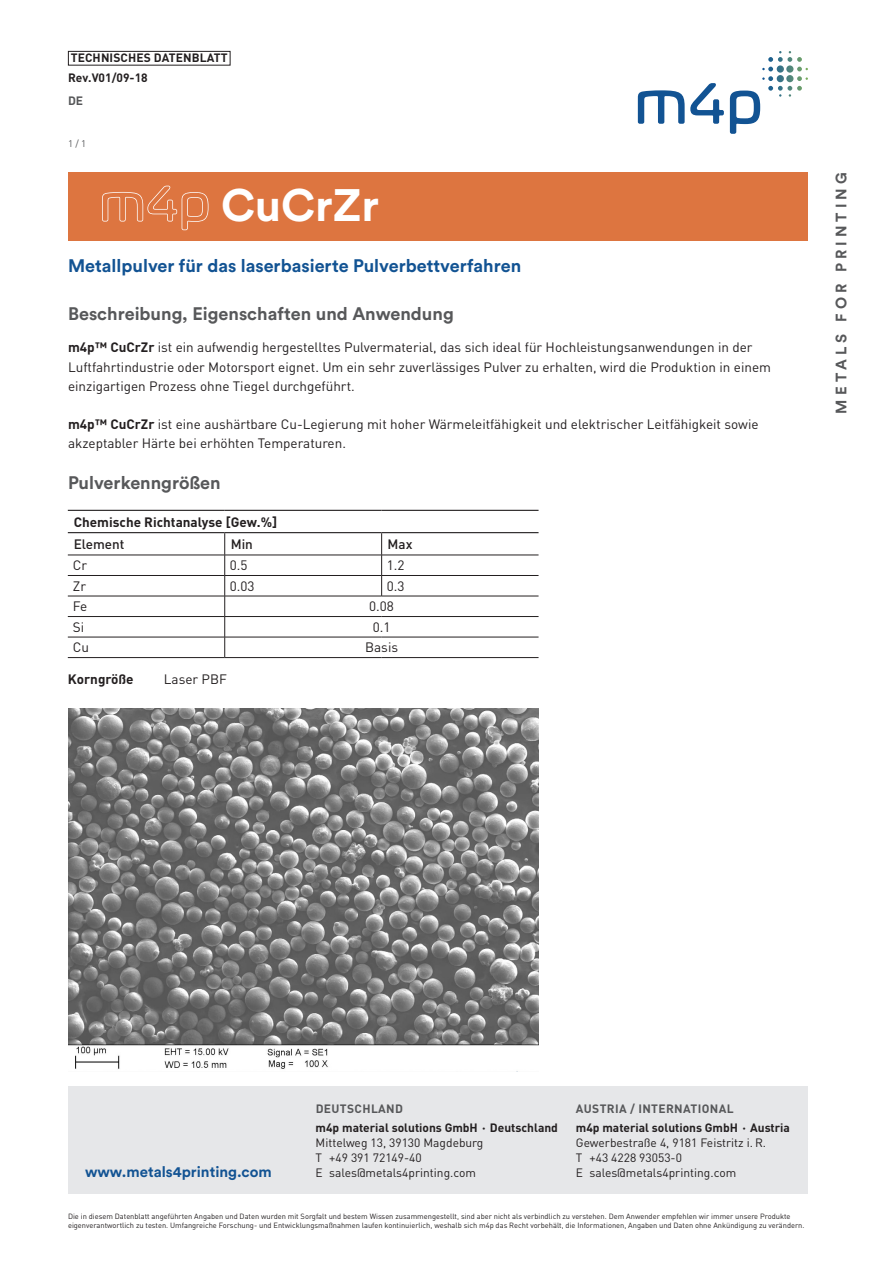
<style>
.page{position:relative;width:893px;height:1263px;background:#fff}
.page>*{position:absolute;margin:0;border:0;box-sizing:border-box;transform-origin:0 0}
.t1{font:700 45px "Circular Std";color:#fff}
.t2{font:700 18px "Circular Std";color:#57585a}
.t3{font:700 18px "Circular Std";color:#125393}
.t4{font:700 15px "Circular Std";color:#125393}
.t5{font:700 15px "Circular Std";letter-spacing:.27em;color:#57585a}
.t6{font:13.5px/19.2px "DIN Pro";color:#231f20}
.t7{font:700 13.5px "DIN Pro";color:#231f20}
.t8{font:500 13.5px "DIN Pro";color:#231f20}
.t9{font:12px/15px "DIN Pro";color:#231f20}
.t10{font:700 12px/20px "DIN Pro";color:#231f20}
.t11{font:700 12px "DIN Pro";letter-spacing:.03em;color:#57585a}
.t12{font:9.6px "DIN Pro";color:#57585a}
.t13{font:7.5px/9px "DIN Pro";color:#231f20}
.s1{font-weight:700}
</style>
<div class="page">
<div style="left:68px;top:1086px;width:740px;height:108px;background:#e6e7e9"></div>
<svg style="left:730px;top:51px;width:78px;height:83px"></svg>
<svg style="left:638px;top:83px;width:86px;height:41px"></svg>
<div style="left:68px;top:51px;width:162px;height:14px;border:1px solid #231f20"></div>
<div style="left:68px;top:172px;width:740px;height:68px;background:#dd7540"></div>
<svg style="left:102px;top:186px;width:107px;height:44px"></svg>
<img style="left:68px;top:708px;width:471px;height:361px">
<hr style="left:68px;top:555px;width:157px;height:1px;background:#231f20">
<hr style="left:225px;top:555px;width:157px;height:1px;background:#231f20">
<hr style="left:382px;top:555px;width:157px;height:1px;background:#231f20">
<hr style="left:68px;top:575px;width:157px;height:1px;background:#231f20">
<hr style="left:225px;top:575px;width:157px;height:1px;background:#231f20">
<hr style="left:382px;top:575px;width:157px;height:1px;background:#231f20">
<svg style="left:381px;top:533px;width:1px;height:63px"></svg>
<hr style="left:68px;top:596px;width:157px;height:1px;background:#231f20">
<hr style="left:225px;top:596px;width:157px;height:1px;background:#231f20">
<hr style="left:382px;top:596px;width:157px;height:1px;background:#231f20">
<hr style="left:68px;top:616px;width:157px;height:1px;background:#231f20">
<hr style="left:225px;top:616px;width:157px;height:1px;background:#231f20">
<hr style="left:382px;top:616px;width:157px;height:1px;background:#231f20">
<hr style="left:68px;top:637px;width:157px;height:1px;background:#231f20">
<hr style="left:225px;top:637px;width:157px;height:1px;background:#231f20">
<svg style="left:224px;top:533px;width:1px;height:124px"></svg>
<hr style="left:382px;top:637px;width:157px;height:1px;background:#231f20">
<hr style="left:68px;top:657px;width:157px;height:1px;background:#231f20">
<hr style="left:225px;top:657px;width:157px;height:1px;background:#231f20">
<hr style="left:382px;top:657px;width:157px;height:1px;background:#231f20">
<hr style="left:68px;top:510px;width:157px;height:1px;background:#231f20">
<hr style="left:225px;top:510px;width:157px;height:1px;background:#231f20">
<hr style="left:382px;top:510px;width:157px;height:1px;background:#231f20">
<hr style="left:68px;top:532px;width:157px;height:1px;background:#231f20">
<hr style="left:225px;top:532px;width:157px;height:1px;background:#231f20">
<hr style="left:382px;top:532px;width:157px;height:1px;background:#231f20">
<p class="t10" style="left:68px;top:48px;width:161px">TECHNISCHES DATENBLATT<br>Rev.V01/09-18</p>
<p class="t11" style="left:68px;top:93px;width:17px">DE</p>
<p class="t12" style="left:68px;top:137px;width:20px">1 / 1</p>
<h1 class="t1" style="left:221px;top:177px;width:159px">CuCrZr</h1>
<h2 class="t3" style="left:68px;top:254px;width:455px">Metallpulver für das laserbasierte Pulverbettverfahren</h2>
<h2 class="t2" style="left:68px;top:302px;width:387px">Beschreibung, Eigenschaften und Anwendung</h2>
<p class="t6" style="left:68px;top:337px;width:704px"><span class="s1">m4p™ CuCrZr</span> ist ein aufwendig hergestelltes Pulvermaterial, das sich ideal für Hochleistungsanwendungen in der<br>Luftfahrtindustrie oder Motorsport eignet. Um ein sehr zuverlässiges Pulver zu erhalten, wird die Produktion in einem einzigartigen Prozess ohne Tiegel durchgeführt.</p>
<p class="t6" style="left:68px;top:414px;width:692px"><span class="s1">m4p™ CuCrZr</span> ist eine aushärtbare Cu-Legierung mit hoher Wärmeleitfähigkeit und elektrischer Leitfähigkeit sowie akzeptabler Härte bei erhöhten Temperaturen.</p>
<h2 class="t2" style="left:68px;top:471px;width:154px">Pulverkenngrößen</h2>
<p class="t7" style="left:74px;top:513px;width:205px">Chemische Richtanalyse [Gew.%]</p>
<p class="t8" style="left:74px;top:535px;width:52px">Element</p>
<p class="t8" style="left:231px;top:535px;width:24px">Min</p>
<p class="t8" style="left:388px;top:535px;width:26px">Max</p>
<p class="t6" style="left:73px;top:555px;width:16px">Cr</p>
<p class="t6" style="left:230px;top:555px;width:19px">0.5</p>
<p class="t6" style="left:387px;top:555px;width:19px">1.2</p>
<p class="t6" style="left:73px;top:576px;width:15px">Zr</p>
<p class="t6" style="left:230px;top:576px;width:26px">0.03</p>
<p class="t6" style="left:387px;top:576px;width:19px">0.3</p>
<p class="t6" style="left:73px;top:596px;width:16px">Fe</p>
<p class="t6" style="left:369px;top:596px;width:26px">0.08</p>
<p class="t6" style="left:73px;top:617px;width:13px">Si</p>
<p class="t6" style="left:373px;top:617px;width:19px">0.1</p>
<p class="t6" style="left:73px;top:637px;width:18px">Cu</p>
<p class="t6" style="left:365px;top:637px;width:34px">Basis</p>
<p class="t7" style="left:68px;top:670px;width:67px">Korngröße</p>
<p class="t6" style="left:164px;top:669px;width:65px">Laser PBF</p>
<p class="t5" style="left:832px;top:413px;width:243px;rotate:-90deg">METALS FOR PRINTING</p>
<p class="t11" style="left:316px;top:1100px;width:89px">DEUTSCHLAND</p>
<p class="t10" style="left:316px;top:1117px;width:244px">m4p material solutions GmbH · Deutschland</p>
<p class="t9" style="left:316px;top:1134px;width:169px">Mittelweg 13, 39130 Magdeburg<br>T +49 391 72149-40</p>
<p class="t4" style="left:85px;top:1162px;width:188px">www.metals4printing.com</p>
<p class="t9" style="left:316px;top:1164px;width:162px">E sales@metals4printing.com</p>
<p class="t11" style="left:576px;top:1100px;width:159px">AUSTRIA / INTERNATIONAL</p>
<p class="t10" style="left:576px;top:1117px;width:216px">m4p material solutions GmbH · Austria</p>
<p class="t9" style="left:576px;top:1134px;width:192px">Gewerbestraße 4, 9181 Feistritz i. R.<br>T +43 4228 93053-0<br>E sales@metals4printing.com</p>
<p class="t13" style="left:68px;top:1211px;width:738px">Die in diesem Datenblatt angeführten Angaben und Daten wurden mit Sorgfalt und bestem Wissen zusammengestellt, sind aber nicht als verbindlich zu verstehen. Dem Anwender empfehlen wir immer unsere Produkte eigenverantwortlich zu testen. Umfangreiche Forschung- und Entwicklungsmaßnahmen laufen kontinuierlich, weshalb sich m4p das Recht vorbehält, die Informationen, Angaben und Daten ohne Ankündigung zu verändern.</p>
</div>
